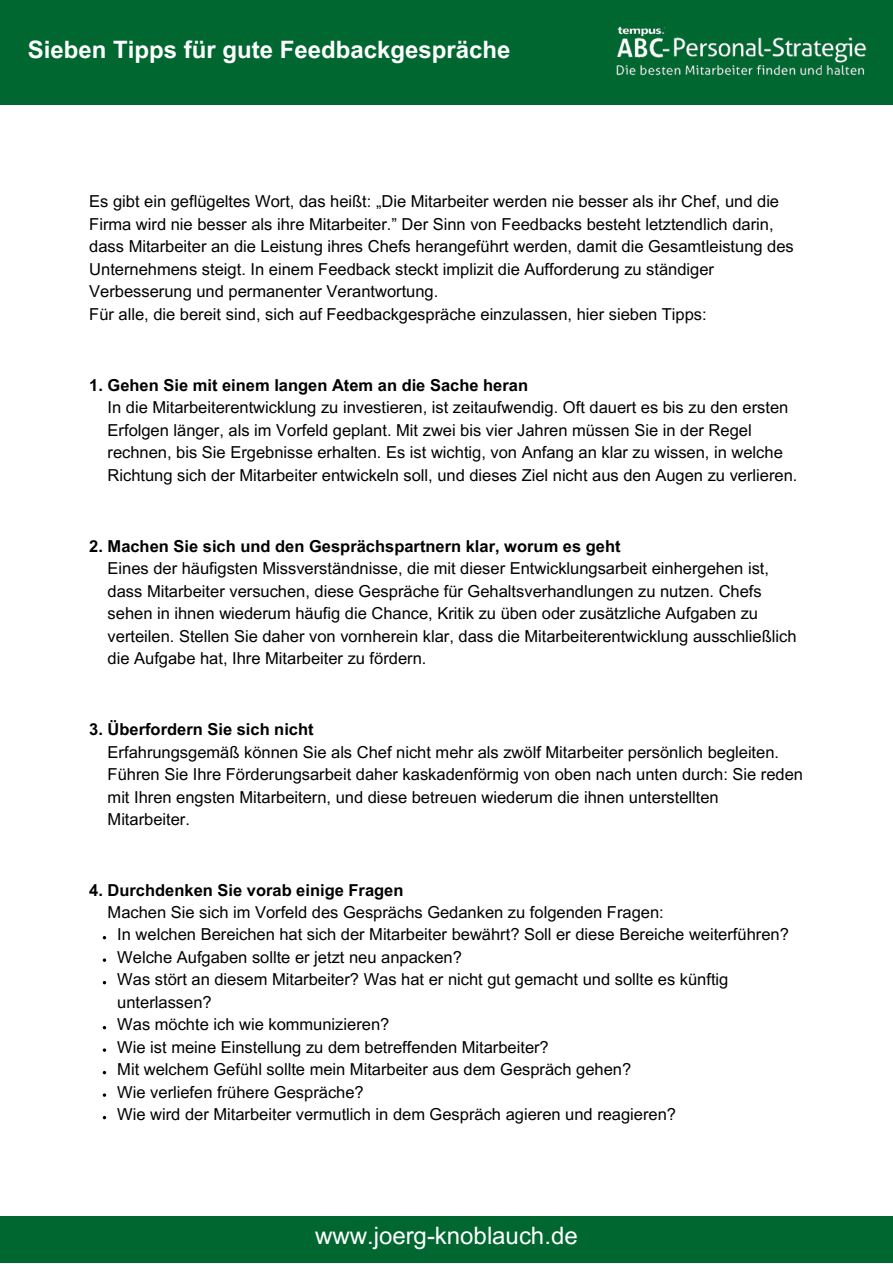
<style>
.page{position:relative;width:893px;height:1264px;background:#fff}
.page>*{position:absolute;margin:0;border:0;box-sizing:border-box;transform-origin:0 0}
.t1{font:700 24px "Arial MT Pro";color:#fff}
.t2{font:24px "Arial MT Pro";color:#fff}
.t3{font:16.5px/22.5px "Arial MT Pro";color:#000}
.t4{font:700 16.5px "Arial MT Pro";color:#000}
</style>
<div class="page">
<div style="left:0;top:0;width:892px;height:105px;background:#006731"></div>
<img style="left:616px;top:26px;width:251px;height:50px">
<div style="left:0;top:1215px;width:892px;height:47px;background:#006731"></div>
<h1 class="t1" style="left:28px;top:41px;width:484px">Sieben Tipps für gute Feedbackgespräche</h1>
<p class="t3" style="left:89px;top:192px;width:706px">Es gibt ein geflügeltes Wort, das heißt: „Die Mitarbeiter werden nie besser als ihr Chef, und die Firma wird nie besser als ihre Mitarbeiter.” Der Sinn von Feedbacks besteht letztendlich darin, dass Mitarbeiter an die Leistung ihres Chefs herangeführt werden, damit die Gesamtleistung des Unternehmens steigt. In einem Feedback steckt implizit die Aufforderung zu ständiger Verbesserung und permanenter Verantwortung.<br>Für alle, die bereit sind, sich auf Feedbackgespräche einzulassen, hier sieben Tipps:</p>
<p class="t4" style="left:89px;top:379px;width:440px">1. Gehen Sie mit einem langen Atem an die Sache heran</p>
<p class="t3" style="left:108px;top:398px;width:691px">In die Mitarbeiterentwicklung zu investieren, ist zeitaufwendig. Oft dauert es bis zu den ersten Erfolgen länger, als im Vorfeld geplant. Mit zwei bis vier Jahren müssen Sie in der Regel rechnen, bis Sie Ergebnisse erhalten. Es ist wichtig, von Anfang an klar zu wissen, in welche Richtung sich der Mitarbeiter entwickeln soll, und dieses Ziel nicht aus den Augen zu verlieren.</p>
<p class="t4" style="left:89px;top:539px;width:533px">2. Machen Sie sich und den Gesprächspartnern klar, worum es geht</p>
<p class="t3" style="left:108px;top:559px;width:690px">Eines der häufigsten Missverständnisse, die mit dieser Entwicklungsarbeit einhergehen ist, dass Mitarbeiter versuchen, diese Gespräche für Gehaltsverhandlungen zu nutzen. Chefs sehen in ihnen wiederum häufig die Chance, Kritik zu üben oder zusätzliche Aufgaben zu verteilen. Stellen Sie daher von vornherein klar, dass die Mitarbeiterentwicklung ausschließlich die Aufgabe hat, Ihre Mitarbeiter zu fördern.</p>
<p class="t4" style="left:89px;top:723px;width:226px">3. Überfordern Sie sich nicht</p>
<p class="t3" style="left:108px;top:742px;width:697px">Erfahrungsgemäß können Sie als Chef nicht mehr als zwölf Mitarbeiter persönlich begleiten.<br>Führen Sie Ihre Förderungsarbeit daher kaskadenförmig von oben nach unten durch: Sie reden mit Ihren engsten Mitarbeitern, und diese betreuen wiederum die ihnen unterstellten Mitarbeiter.</p>
<p class="t4" style="left:89px;top:883px;width:316px">4. Durchdenken Sie vorab einige Fragen</p>
<p class="t3" style="left:108px;top:903px;width:557px">Machen Sie sich im Vorfeld des Gesprächs Gedanken zu folgenden Fragen:</p>
<p class="t3" style="left:117px;top:925px;width:673px">In welchen Bereichen hat sich der Mitarbeiter bewährt? Soll er diese Bereiche weiterführen?<br>Welche Aufgaben sollte er jetzt neu anpacken?<br>Was stört an diesem Mitarbeiter? Was hat er nicht gut gemacht und sollte es künftig unterlassen?<br>Was möchte ich wie kommunizieren?<br>Wie ist meine Einstellung zu dem betreffenden Mitarbeiter?<br>Mit welchem Gefühl sollte mein Mitarbeiter aus dem Gespräch gehen?<br>Wie verliefen frühere Gespräche?<br>Wie wird der Mitarbeiter vermutlich in dem Gespräch agieren und reagieren?</p>
<h1 class="t2" style="left:315px;top:1226px;width:264px">www.joerg-knoblauch.de</h1>
</div>
